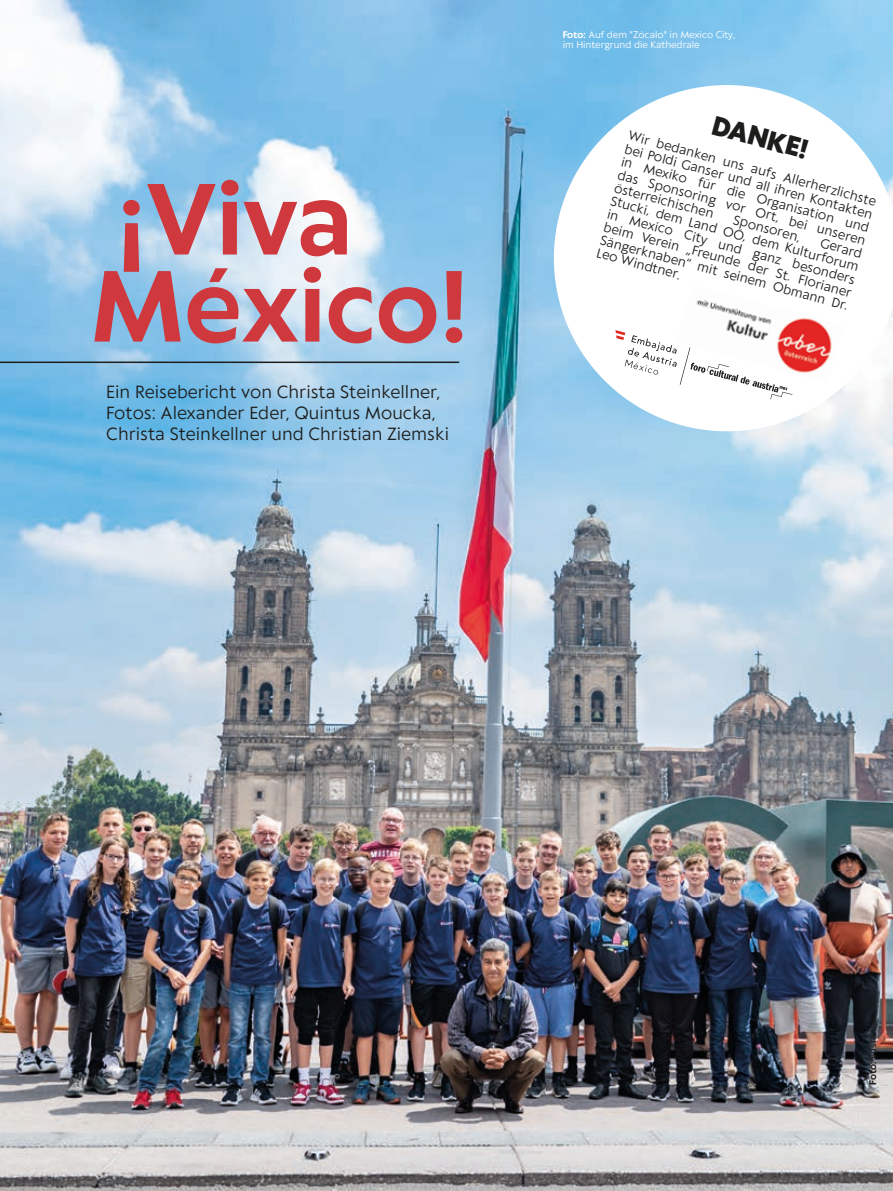
<style>
.page{position:relative;width:893px;height:1191px;background:#fff}
.page>*{position:absolute;margin:0;border:0;box-sizing:border-box;transform-origin:0 0}
.t1{font:700 94.5px/87px "Klein Text";color:#cf393d}
.t2{font:800 25.5px "Klein Text";color:#1d1d1b}
.t3{font:16.5px/21px "Klein Text";color:#1d1d1b}
.t4{font:12.3px/13.5px "Klein Text";color:#1d1d1b;text-align:justify}
.t5{font:9px/10.5px "Klein Text";color:#fff}
.t6{font:9px "Klein Text";color:#1d1d1b}
.s1{font-weight:700}
</style>
<div class="page">
<img style="left:0;top:0;width:893px;height:1191px">
<hr style="left:0;top:361px;width:459px;height:2px;background:#1d1d1b">
<svg style="left:554px;top:85px;width:339px;height:346px"></svg>
<svg style="left:615px;top:330px;width:178px;height:69px"></svg>
<img style="left:676px;top:285px;width:167px;height:98px">
<h1 class="t1" style="left:91px;top:171px;width:380px">¡Viva<br>México!</h1>
<h3 class="t3" style="left:106px;top:380px;width:344px">Ein Reisebericht von Christa Steinkellner,<br>Fotos: Alexander Eder, Quintus Moucka,<br>Christa Steinkellner und Christian Ziemski</h3>
<p class="t5" style="left:563px;top:29px;width:174px"><span class="s1">Foto:</span> Auf dem "Zócalo" in Mexico City, im Hintergrund die Kathedrale</p>
<h2 class="t2" style="left:718px;top:106px;width:100px;rotate:15deg">DANKE!</h2>
<p class="t4" style="left:630px;top:128px;width:258px;rotate:15deg">Wir bedanken uns aufs Allerherzlichste</p>
<p class="t4" style="left:627px;top:141px;width:258px;rotate:15deg">bei Poldi Ganser und all ihren Kontakten in Mexiko für die Organisation und das Sponsoring vor Ort, bei unseren österreichischen</p>
<p class="t4" style="left:616px;top:180px;width:258px;text-indent:213px;rotate:15deg">Gerard Stucki, dem Land OÖ, dem Kulturforum in Mexico City und ganz besonders beim Verein „Freunde der St. Florianer Sängerknaben“ mit seinem Obmann Dr.<br>Leo Windtner.</p>
<p class="t4" style="left:736px;top:212px;width:71px;rotate:15deg">Sponsoren,</p>
<p class="t6" style="left:866px;top:1084px;width:91px;rotate:-90deg"><span class="s1">Foto:</span> Busfahrer Niki</p>
</div>
